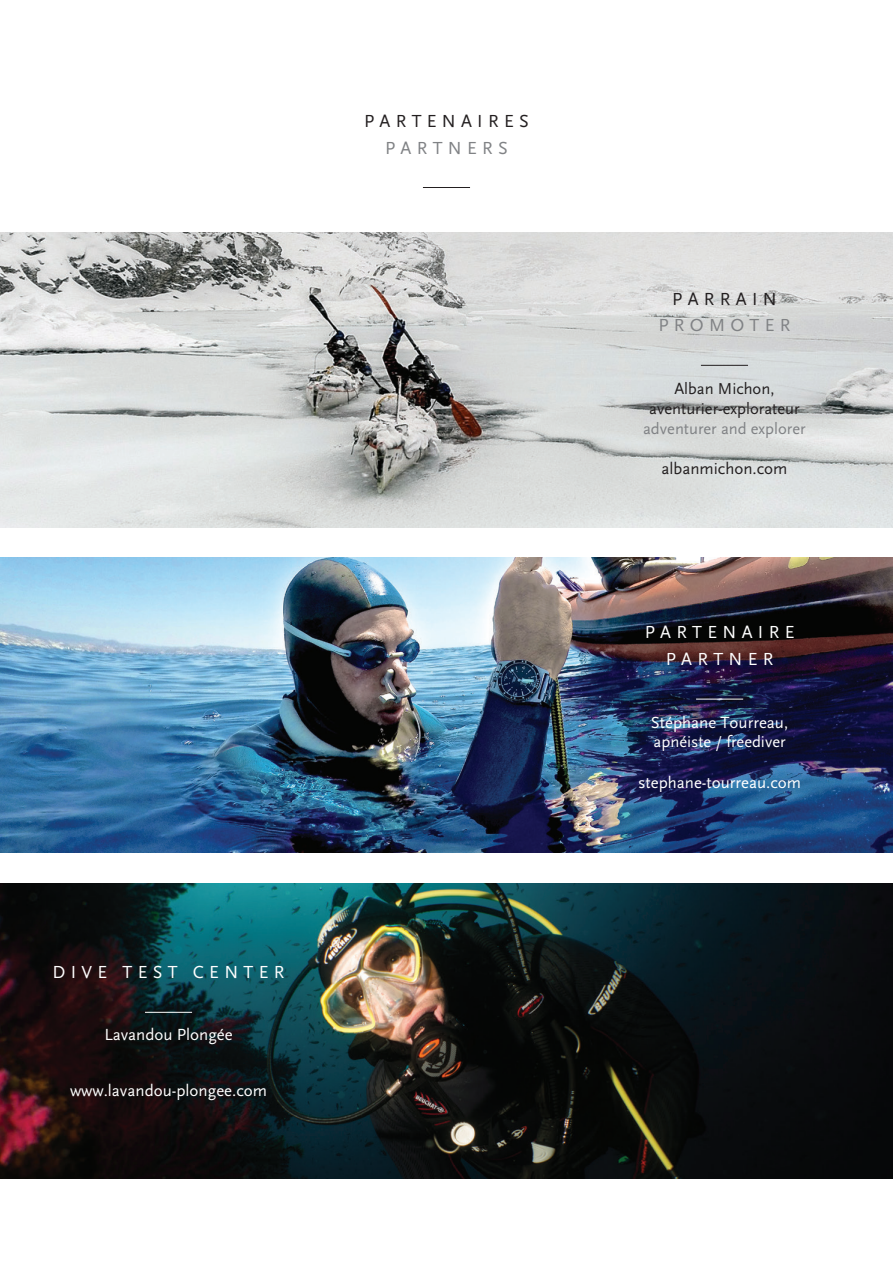
<style>
.page{position:relative;width:893px;height:1263px;background:#fff}
.page>*{position:absolute;margin:0;border:0;box-sizing:border-box;transform-origin:0 0}
.t1{font:18.3px "Scala Sans";letter-spacing:.29em;color:#fff}
.t2{font:18.3px "Scala Sans";letter-spacing:.29em;color:#231f20}
.t3{font:18.3px "Scala Sans";letter-spacing:.29em;color:#808285}
.t4{font:16.8px "Scala Sans";color:#fff}
.t5{font:16.8px "Scala Sans";color:#231f20}
.t6{font:16.5px "Scala Sans";color:#231f20}
.t7{font:16.5px "Scala Sans";color:#808285}
.t8{font:16.5px "Scala Sans";color:#fff}
</style>
<div class="page">
<img style="left:0;top:232px;width:893px;height:295px">
<hr style="left:701px;top:365px;width:47px;height:1px;background:#231f20">
<img style="left:0;top:558px;width:893px;height:295px">
<img style="left:0;top:883px;width:893px;height:295px">
<hr style="left:145px;top:1012px;width:47px;height:1px;background:#fff">
<hr style="left:423px;top:187px;width:47px;height:1px;background:#231f20">
<hr style="left:696px;top:699px;width:47px;height:1px;background:#fff">
<p class="t2" style="left:364px;top:111px;width:166px">PARTENAIRES</p>
<p class="t3" style="left:385px;top:138px;width:124px">PARTNERS</p>
<p class="t1" style="left:53px;top:962px;width:233px">DIVE TEST CENTER</p>
<p class="t4" style="left:104px;top:1025px;width:130px">Lavandou Plongée</p>
<p class="t4" style="left:70px;top:1081px;width:199px">www.lavandou-plongee.com</p>
<p class="t2" style="left:672px;top:289px;width:106px">PARRAIN</p>
<p class="t3" style="left:658px;top:316px;width:134px">PROMOTER</p>
<p class="t6" style="left:674px;top:380px;width:102px">Alban Michon,</p>
<p class="t6" style="left:649px;top:399px;width:152px">aventurier-explorateur</p>
<p class="t7" style="left:643px;top:419px;width:164px">adventurer and explorer</p>
<p class="t5" style="left:661px;top:459px;width:128px">albanmichon.com</p>
<p class="t1" style="left:645px;top:622px;width:151px">PARTENAIRE</p>
<p class="t1" style="left:666px;top:649px;width:109px">PARTNER</p>
<p class="t4" style="left:651px;top:713px;width:139px">Stéphane Tourreau,</p>
<p class="t8" style="left:653px;top:733px;width:134px">apnéiste / freediver</p>
<p class="t4" style="left:638px;top:773px;width:165px">stephane-tourreau.com</p>
</div>
